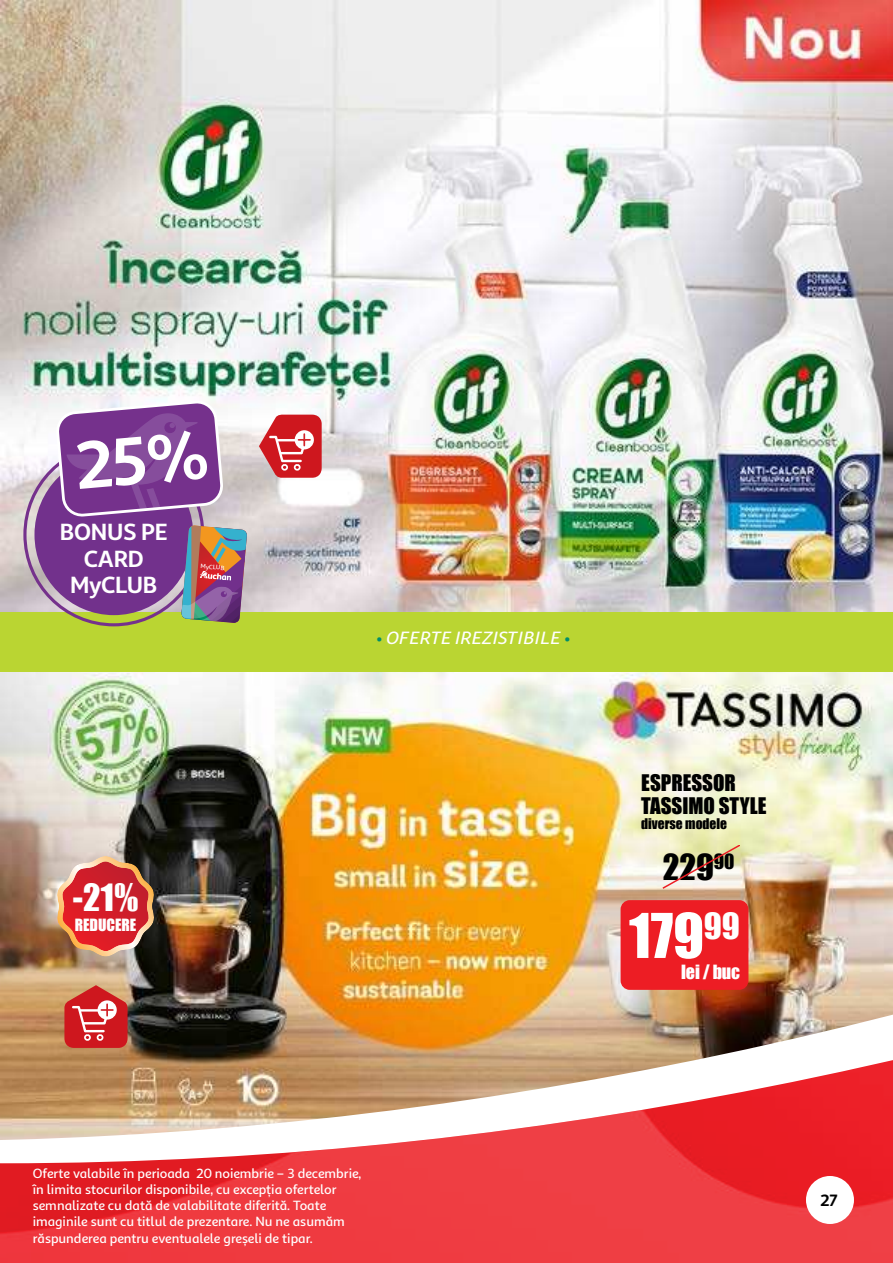
<style>
.page{position:relative;width:893px;height:1263px;background:#fff}
.page>*{position:absolute;margin:0;border:0;box-sizing:border-box;transform-origin:0 0}
.t1{font:57px "Impact";color:#fff}
.t2{font:34.5px "Impact";color:#fff}
.t3{font:33px "Impact";color:#000}
.t4{font:700 23.55px/26.5px "Sana Sans Alt";letter-spacing:-.01em;color:#fff;text-align:center}
.t5{font:21px/22.5px "Impact";color:#000}
.t6{font:18px "Impact";letter-spacing:-.01em;color:#fff}
.t7{font:italic 500 17.85px "Sana Sans Alt";color:#fff}
.t8{font:700 16.5px "Sana Sans Alt";color:#000}
.t9{font:15.45px "Impact";color:#fff}
.t10{font:500 13.5px/16.2px "Sana Sans Alt";color:#fff}
.t11{font:13.5px "Impact";color:#000}
.t12{font:500 6.3px "Sana Sans Alt";color:#fff}
.s1{font-style:normal;color:#008e6a}
</style>
<div class="page">
<img style="left:0;top:672px;width:893px;height:259px">
<img style="left:0;top:0;width:893px;height:612px">
<img style="left:0;top:931px;width:893px;height:129px">
<img style="left:0;top:1060px;width:893px;height:203px">
<div style="left:806px;top:1176px;width:48px;height:48px;background:#fff;border-radius:50%"></div>
<div style="left:0;top:612px;width:893px;height:60px;background:#bad532"></div>
<svg style="left:259px;top:414px;width:63px;height:64px"></svg>
<div style="left:34px;top:454px;width:159px;height:161px;background:#72318c;border-radius:50%"></div>
<img style="left:181px;top:525px;width:66px;height:98px">
<div style="left:621px;top:900px;width:127px;height:90px;background:#ed1d24;border-radius:9px"></div>
<svg style="left:663px;top:845px;width:77px;height:43px"></svg>
<svg style="left:64px;top:985px;width:64px;height:63px;background:#d44e4a"></svg>
<svg style="left:57px;top:856px;width:98px;height:100px;background:#c34c46"></svg>
<svg style="left:57px;top:401px;width:165px;height:115px"></svg>
<h3 class="t4" style="left:60px;top:521px;width:109px">BONUS PE<br>CARD<br>MyCLUB</h3>
<p class="t12" style="left:201px;top:564px;width:25px;rotate:5deg">MyCLUB</p>
<h2 class="t2" style="left:73px;top:879px;width:67px">-21%</h2>
<p class="t9" style="left:75px;top:917px;width:63px">REDUCERE</p>
<h3 class="t7" style="left:377px;top:625px;width:195px"><span class="s1">•</span> OFERTE IREZISTIBILE <span class="s1">•</span></h3>
<h3 class="t5" style="left:641px;top:773px;width:127px">ESPRESSOR<br>TASSIMO STYLE</h3>
<p class="t11" style="left:641px;top:816px;width:87px">diverse modele</p>
<h3 class="t3" style="left:663px;top:849px;width:73px">229<sup>90</sup></h3>
<h1 class="t1" style="left:629px;top:905px;width:112px">179<sup>99</sup></h1>
<h3 class="t6" style="left:681px;top:962px;width:60px">lei / buc</h3>
<p class="t10" style="left:33px;top:1166px;width:330px">Oferte valabile în perioada 20 noiembrie – 3 decembrie, în limita stocurilor disponibile, cu excepția ofertelor semnalizate cu dată de valabilitate diferită. Toate imaginile sunt cu titlul de prezentare. Nu ne asumăm răspunderea pentru eventualele greșeli de tipar.</p>
<p class="t8" style="left:820px;top:1194px;width:20px">27</p>
</div>
